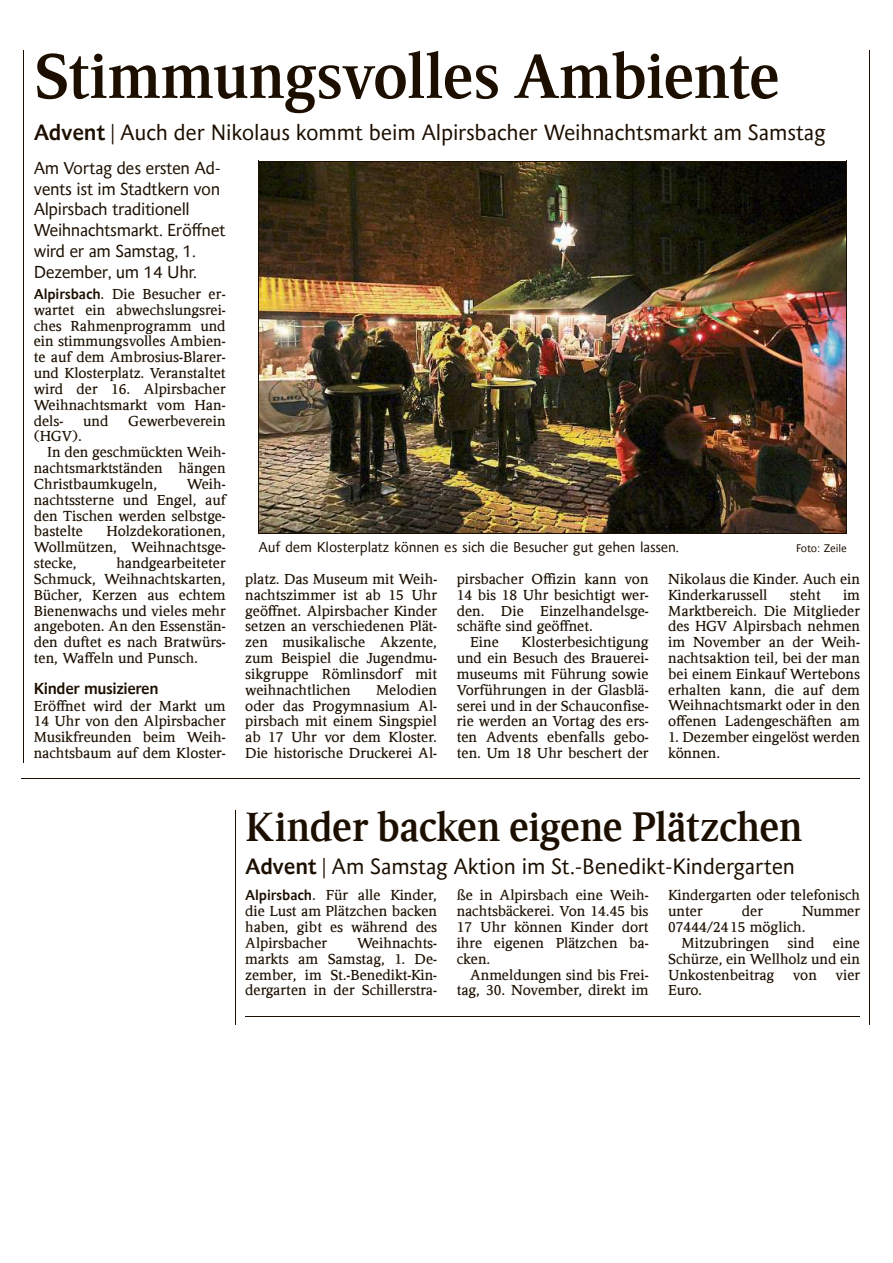
<style>
.page{position:relative;width:893px;height:1263px;background:#fff}
.page>*{position:absolute;margin:0;border:0;box-sizing:border-box;transform-origin:0 0}
.t1{font:700 62.7px "Schwabo Serif Hl";letter-spacing:-.015em;color:#1c0f00}
.t2{font:700 40.8px "Schwabo Serif Hl";letter-spacing:-.02em;color:#1c0f00}
.t3{font:21.9px "Schwabo Sans";letter-spacing:-.01em;color:#1c0f00}
.t4{font:17.25px/20.7px "Schwabo Sans";letter-spacing:-.025em;color:#1c0f00}
.t5{font:700 15.75px "Schwabo Sans";letter-spacing:-.025em;color:#1c0f00}
.t6{font:14.25px/15.9px "Schwabo Serif";color:#1c0f00;text-align:justify}
.t7{font:14.25px "Schwabo Sans";letter-spacing:-.01em;color:#1c0f00}
.t8{font:10.95px "Schwabo Sans";letter-spacing:-.01em;color:#1c0f00}
.s1{font-weight:700}
.s2{font-family:"Schwabo Sans";font-weight:700}
</style>
<div class="page">
<img style="left:259px;top:162px;width:588px;height:371px">
<hr style="left:258px;top:161px;width:1px;height:373px;background:#1c0f00">
<hr style="left:847px;top:161px;width:1px;height:373px;background:#1c0f00">
<hr style="left:258px;top:161px;width:589px;height:1px;background:#1c0f00">
<hr style="left:258px;top:533px;width:589px;height:1px;background:#1c0f00">
<hr style="left:21px;top:778px;width:839px;height:1px;background:#1c0f00">
<hr style="left:235px;top:810px;width:1px;height:215px;background:#1c0f00">
<hr style="left:870px;top:51px;width:1px;height:974px;background:#1c0f00">
<hr style="left:24px;top:51px;width:1px;height:712px;background:#1c0f00">
<hr style="left:245px;top:1016px;width:615px;height:1px;background:#1c0f00">
<p class="t1" style="left:34px;top:41px;width:748px">Stimmungsvolles Ambiente</p>
<p class="t3" style="left:34px;top:120px;width:793px"><span class="s1">Advent</span> | Auch der Nikolaus kommt beim Alpirsbacher Weihnachtsmarkt am Samstag</p>
<p class="t4" style="left:34px;top:158px;width:194px">Am Vortag des ersten Ad&shy;vents ist im Stadtkern von<br>Alpirsbach traditionell<br>Weihnachtsmarkt. Eröffnet wird er am Samstag, 1.<br>Dezember, um 14 Uhr.</p>
<p class="t6" style="left:34px;top:286px;width:193px"><span class="s2">Alpirsbach</span>. Die Besucher er&shy;wartet ein abwechslungsrei&shy;ches Rahmenprogramm und ein stimmungsvolles Ambien&shy;te auf dem Ambrosius-Blarer&shy;und Klosterplatz. Veranstaltet wird der 16. Alpirsbacher Weihnachtsmarkt vom Han&shy;dels-</p>
<p class="t6" style="left:83px;top:413px;width:27px">und</p>
<p class="t6" style="left:128px;top:413px;width:99px">Gewerbeverein</p>
<p class="t6" style="left:34px;top:428px;width:50px">(HGV).</p>
<p class="t6" style="left:47px;top:444px;width:180px">In den geschmückten Weih-</p>
<p class="t6" style="left:34px;top:460px;width:193px">nachtsmarktständen hängen</p>
<p class="t6" style="left:34px;top:476px;width:125px">Christbaumkugeln,</p>
<p class="t6" style="left:34px;top:476px;width:193px;text-indent:153px">Weih&shy;nachtssterne und Engel, auf den Tischen werden selbstge&shy;bastelte</p>
<p class="t6" style="left:34px;top:523px;width:193px;text-indent:73px">Holzdekorationen, Wollmützen, Weihnachtsge&shy;stecke,</p>
<p class="t6" style="left:34px;top:555px;width:193px;text-indent:83px">handgearbeiteter Schmuck, Weihnachtskarten, Bücher, Kerzen aus echtem Bienenwachs und vieles mehr angeboten. An den Essenstän&shy;den duftet es nach Bratwürs&shy;ten, Waffeln und Punsch.</p>
<p class="t5" style="left:34px;top:679px;width:126px">Kinder musizieren</p>
<p class="t6" style="left:34px;top:698px;width:193px">Eröffnet wird der Markt um 14 Uhr von den Alpirsbacher Musikfreunden beim Weih&shy;nachtsbaum auf dem Kloster-</p>
<p class="t7" style="left:259px;top:539px;width:422px">Auf dem Klosterplatz können es sich die Besucher gut gehen lassen.</p>
<p class="t8" style="left:796px;top:542px;width:52px">Foto: Zeile</p>
<p class="t6" style="left:245px;top:571px;width:193px">platz. Das Museum mit Weih&shy;nachtszimmer ist ab 15 Uhr geöffnet. Alpirsbacher Kinder setzen an verschiedenen Plät&shy;zen musikalische Akzente, zum Beispiel die Jugendmu&shy;sikgruppe Römlinsdorf mit weihnachtlichen</p>
<p class="t6" style="left:245px;top:682px;width:193px;text-indent:131px">Melodien oder das Progymnasium Al&shy;pirsbach mit einem Singspiel ab 17 Uhr vor dem Kloster.<br>Die historische Druckerei Al-</p>
<p class="t6" style="left:457px;top:571px;width:193px">pirsbacher Offizin kann von</p>
<p class="t6" style="left:457px;top:587px;width:193px">14 bis 18 Uhr besichtigt wer-</p>
<p class="t6" style="left:457px;top:603px;width:193px">den. Die Einzelhandelsge-</p>
<p class="t6" style="left:457px;top:618px;width:138px">schäfte sind geöffnet.</p>
<p class="t6" style="left:470px;top:634px;width:30px">Eine</p>
<p class="t6" style="left:457px;top:634px;width:193px;text-indent:65px">Klosterbesichtigung und ein Besuch des Brauerei&shy;museums mit Führung sowie Vorführungen in der Glasblä&shy;serei und in der Schauconfise&shy;rie werden an Vortag des ers&shy;ten Advents ebenfalls gebo&shy;ten. Um 18 Uhr beschert der</p>
<p class="t6" style="left:668px;top:571px;width:193px">Nikolaus die Kinder. Auch ein<br>Kinderkarussell</p>
<p class="t6" style="left:790px;top:587px;width:32px">steht</p>
<p class="t6" style="left:668px;top:587px;width:193px;text-indent:175px">im Marktbereich. Die Mitglieder des HGV Alpirsbach nehmen im November an der Weih&shy;nachtsaktion teil, bei der man bei einem Einkauf Wertebons erhalten kann, die auf dem Weihnachtsmarkt oder in den offenen Ladengeschäften am</p>
<p class="t6" style="left:668px;top:729px;width:193px">1. Dezember eingelöst werden können.</p>
<p class="t2" style="left:245px;top:804px;width:559px">Kinder backen eigene Plätzchen</p>
<p class="t3" style="left:245px;top:854px;width:551px"><span class="s1">Advent</span> | Am Samstag Aktion im St.-Benedikt-Kindergarten</p>
<p class="t6" style="left:245px;top:887px;width:193px"><span class="s2">Alpirsbach</span>. Für alle Kinder, die Lust am Plätzchen backen haben, gibt es während des Alpirsbacher</p>
<p class="t6" style="left:245px;top:935px;width:193px;text-indent:112px">Weihnachts&shy;markts am Samstag, 1. De&shy;zember, im St.-Benedikt-Kin&shy;dergarten in der Schillerstra-</p>
<p class="t6" style="left:457px;top:887px;width:193px">ße in Alpirsbach eine Weih-</p>
<p class="t6" style="left:457px;top:903px;width:193px">nachtsbäckerei. Von 14.45 bis</p>
<p class="t6" style="left:457px;top:919px;width:193px">17 Uhr können Kinder dort</p>
<p class="t6" style="left:457px;top:935px;width:193px">ihre eigenen Plätzchen ba-</p>
<p class="t6" style="left:457px;top:951px;width:35px">cken.</p>
<p class="t6" style="left:470px;top:967px;width:180px">Anmeldungen sind bis Frei-</p>
<p class="t6" style="left:457px;top:982px;width:193px">tag, 30. November, direkt im</p>
<p class="t6" style="left:668px;top:887px;width:193px">Kindergarten oder telefonisch unter</p>
<p class="t6" style="left:742px;top:903px;width:23px">der</p>
<p class="t6" style="left:802px;top:903px;width:59px">Nummer</p>
<p class="t6" style="left:668px;top:919px;width:139px">07444/24 15 möglich.</p>
<p class="t6" style="left:682px;top:935px;width:89px">Mitzubringen</p>
<p class="t6" style="left:787px;top:935px;width:29px">sind</p>
<p class="t6" style="left:668px;top:935px;width:193px;text-indent:165px">eine Schürze, ein Wellholz und ein Unkostenbeitrag</p>
<p class="t6" style="left:793px;top:967px;width:25px">von</p>
<p class="t6" style="left:835px;top:967px;width:26px">vier</p>
<p class="t6" style="left:668px;top:982px;width:35px">Euro.</p>
</div>
